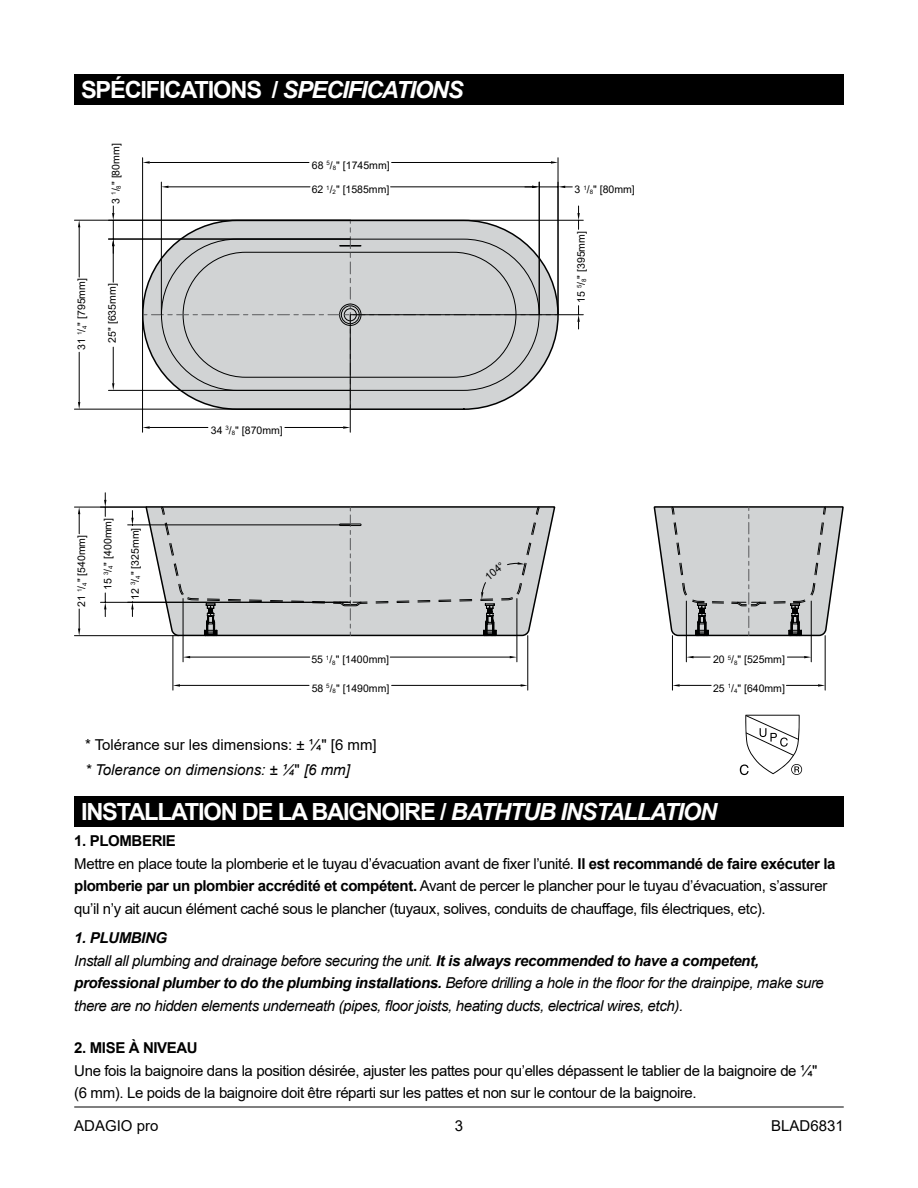
<style>
.page{position:relative;width:918px;height:1188px;background:#fff}
.page>*{position:absolute;margin:0;border:0;box-sizing:border-box;transform-origin:0 0}
.t1{font:700 23.7px "Arial";letter-spacing:-.05em;color:#fff}
.t2{font:15px/22.5px "Arial";letter-spacing:-.025em;color:#000}
.t3{font:italic 15px/22.5px "Arial";letter-spacing:-.025em;color:#000}
.t4{font:15px/24.8px "Arial";color:#000}
.t5{font:700 15px "Arial";letter-spacing:-.025em;color:#000}
.t6{font:10.5px "Arial";color:#000}
.s1{font-style:italic}
.s2{font-weight:700}
</style>
<div class="page">
<svg style="left:141px;top:219px;width:703px;height:418px"></svg>
<svg style="left:161px;top:409px;width:379px;height:93px"></svg>
<svg style="left:143px;top:221px;width:415px;height:188px;background:#cccdce"></svg>
<hr style="left:142px;top:158px;width:1px;height:157px;background:#000">
<hr style="left:558px;top:158px;width:1px;height:157px;background:#000">
<hr style="left:150px;top:162px;width:159px;height:1px;background:#000">
<hr style="left:392px;top:162px;width:159px;height:1px;background:#000">
<svg style="left:143px;top:161px;width:7px;height:3px"></svg>
<svg style="left:551px;top:161px;width:7px;height:3px"></svg>
<hr style="left:161px;top:182px;width:1px;height:133px;background:#000">
<hr style="left:169px;top:187px;width:141px;height:1px;background:#000">
<hr style="left:391px;top:187px;width:141px;height:1px;background:#000">
<svg style="left:161px;top:186px;width:8px;height:2px"></svg>
<hr style="left:74px;top:220px;width:276px;height:1px;background:#000">
<hr style="left:74px;top:409px;width:276px;height:1px;background:#000">
<hr style="left:79px;top:227px;width:1px;height:50px;background:#000">
<hr style="left:79px;top:352px;width:1px;height:50px;background:#000">
<svg style="left:78px;top:220px;width:2px;height:7px"></svg>
<svg style="left:78px;top:402px;width:2px;height:7px"></svg>
<hr style="left:108px;top:239px;width:242px;height:1px;background:#000">
<hr style="left:108px;top:390px;width:242px;height:1px;background:#000">
<hr style="left:113px;top:246px;width:1px;height:36px;background:#000">
<hr style="left:113px;top:347px;width:1px;height:36px;background:#000">
<svg style="left:112px;top:383px;width:2px;height:7px"></svg>
<hr style="left:350px;top:315px;width:1px;height:117px;background:#000">
<hr style="left:142px;top:315px;width:1px;height:117px;background:#000">
<hr style="left:285px;top:427px;width:58px;height:1px;background:#000">
<hr style="left:150px;top:427px;width:58px;height:1px;background:#000">
<svg style="left:343px;top:426px;width:7px;height:3px"></svg>
<svg style="left:143px;top:426px;width:7px;height:3px"></svg>
<hr style="left:350px;top:314px;width:233px;height:1px;background:#000">
<hr style="left:350px;top:220px;width:233px;height:1px;background:#000">
<svg style="left:577px;top:306px;width:3px;height:23px"></svg>
<svg style="left:577px;top:206px;width:3px;height:23px"></svg>
<hr style="left:517px;top:599px;width:1px;height:63px;background:#000">
<hr style="left:183px;top:599px;width:1px;height:63px;background:#000">
<hr style="left:390px;top:657px;width:120px;height:1px;background:#000">
<hr style="left:190px;top:657px;width:120px;height:1px;background:#000">
<svg style="left:510px;top:656px;width:7px;height:2px"></svg>
<svg style="left:183px;top:656px;width:7px;height:2px"></svg>
<svg style="left:112px;top:206px;width:2px;height:47px"></svg>
<hr style="left:539px;top:182px;width:1px;height:133px;background:#000">
<svg style="left:525px;top:186px;width:47px;height:2px"></svg>
<hr style="left:173px;top:636px;width:1px;height:54px;background:#000">
<hr style="left:528px;top:636px;width:1px;height:54px;background:#000">
<hr style="left:180px;top:685px;width:129px;height:1px;background:#000">
<hr style="left:392px;top:685px;width:129px;height:1px;background:#000">
<svg style="left:173px;top:684px;width:7px;height:3px"></svg>
<svg style="left:521px;top:684px;width:7px;height:3px"></svg>
<hr style="left:74px;top:635px;width:105px;height:1px;background:#000">
<hr style="left:74px;top:507px;width:73px;height:1px;background:#000">
<svg style="left:78px;top:609px;width:2px;height:27px"></svg>
<svg style="left:78px;top:507px;width:2px;height:27px"></svg>
<hr style="left:101px;top:602px;width:249px;height:1px;background:#000">
<svg style="left:104px;top:593px;width:2px;height:24px"></svg>
<svg style="left:104px;top:493px;width:2px;height:23px"></svg>
<hr style="left:128px;top:525px;width:222px;height:1px;background:#000">
<hr style="left:672px;top:636px;width:1px;height:54px;background:#000">
<hr style="left:825px;top:636px;width:1px;height:54px;background:#000">
<svg style="left:131px;top:502px;width:409px;height:134px;background:#c9cbcc"></svg>
<svg style="left:654px;top:506px;width:189px;height:181px"></svg>
<hr style="left:74px;top:1107px;width:770px;height:1px;background:#000">
<div style="left:74px;top:74px;width:770px;height:31px;background:#000"></div>
<div style="left:74px;top:796px;width:770px;height:31px;background:#000"></div>
<svg style="left:740px;top:715px;width:62px;height:60px"></svg>
<h1 class="t1" style="left:81px;top:73px;width:384px">SPÉCIFICATIONS / <span class="s1">SPECIFICATIONS</span></h1>
<p class="t6" style="left:109px;top:204px;width:62px;rotate:-90deg">3 <sup>1</sup>/<sub>8</sub>" [80mm]</p>
<p class="t6" style="left:74px;top:350px;width:73px;rotate:-90deg">31 <sup>1</sup>/<sub>4</sub>" [795mm]</p>
<p class="t6" style="left:105px;top:343px;width:61px;rotate:-90deg">25" [635mm]</p>
<p class="t6" style="left:312px;top:158px;width:79px">68 <sup>5</sup>/<sub>8</sub>" [1745mm]</p>
<p class="t6" style="left:312px;top:182px;width:79px">62 <sup>1</sup>/<sub>2</sub>" [1585mm]</p>
<p class="t6" style="left:211px;top:423px;width:73px">34 <sup>3</sup>/<sub>8</sub>" [870mm]</p>
<p class="t6" style="left:74px;top:607px;width:73px;rotate:-90deg">21 <sup>1</sup>/<sub>4</sub>" [540mm]</p>
<p class="t6" style="left:101px;top:590px;width:73px;rotate:-90deg">15 <sup>3</sup>/<sub>4</sub>" [400mm]</p>
<p class="t6" style="left:128px;top:600px;width:73px;rotate:-90deg">12 <sup>3</sup>/<sub>4</sub>" [325mm]</p>
<p class="t6" style="left:311px;top:652px;width:79px">55 <sup>1</sup>/<sub>8</sub>" [1400mm]</p>
<p class="t6" style="left:312px;top:681px;width:79px">58 <sup>5</sup>/<sub>8</sub>" [1490mm]</p>
<p class="t4" style="left:85px;top:733px;width:293px">* Tolérance sur les dimensions: ± ¼" [6 mm] <span class="s1">* Tolerance on dimensions: ± ¼</span>" <span class="s1">[6 mm]</span></p>
<p class="t6" style="left:482px;top:572px;width:23px;rotate:-39deg">104°</p>
<p class="t6" style="left:575px;top:182px;width:62px">3 <sup>1</sup>/<sub>8</sub>" [80mm]</p>
<p class="t6" style="left:574px;top:303px;width:73px;rotate:-90deg">15 <sup>5</sup>/<sub>8</sub>" [395mm]</p>
<p class="t6" style="left:713px;top:652px;width:73px">20 <sup>5</sup>/<sub>8</sub>" [525mm]</p>
<p class="t6" style="left:713px;top:681px;width:73px">25 <sup>1</sup>/<sub>4</sub>" [640mm]</p>
<h1 class="t1" style="left:81px;top:795px;width:638px">INSTALLATION DE LA BAIGNOIRE / <span class="s1">BATHTUB INSTALLATION</span></h1>
<p class="t2" style="left:74px;top:830px;width:763px"><span class="s2">1. PLOMBERIE<br></span>Mettre en place toute la plomberie et le tuyau d’évacuation avant de fixer l’unité. <span class="s2">Il est recommandé de faire exécuter la plomberie par un plombier accrédité et compétent.</span> Avant de percer le plancher pour le tuyau d’évacuation, s’assurer qu’il n’y ait aucun élément caché sous le plancher (tuyaux, solives, conduits de chauffage, fils électriques, etc).</p>
<p class="t3" style="left:74px;top:927px;width:751px"><span class="s2">1. PLUMBING<br></span>Install all plumbing and drainage before securing the unit. <span class="s2">It is always recommended to have a competent, professional plumber to do the plumbing installations.</span> Before drilling a hole in the floor for the drainpipe, make sure there are no hidden elements underneath (pipes, floor joists, heating ducts, electrical wires, etch).</p>
<p class="t5" style="left:74px;top:1038px;width:125px">2. MISE À NIVEAU</p>
<p class="t2" style="left:74px;top:1059px;width:745px">Une fois la baignoire dans la position désirée, ajuster les pattes pour qu’elles dépassent le tablier de la baignoire de ¼" (6 mm). Le poids de la baignoire doit être réparti sur les pattes et non sur le contour de la baignoire.</p>
<p class="t4" style="left:74px;top:1114px;width:86px">ADAGIO pro</p>
<p class="t4" style="left:771px;top:1114px;width:74px">BLAD6831</p>
<p class="t2" style="left:455px;top:1115px;width:10px">3</p>
</div>
